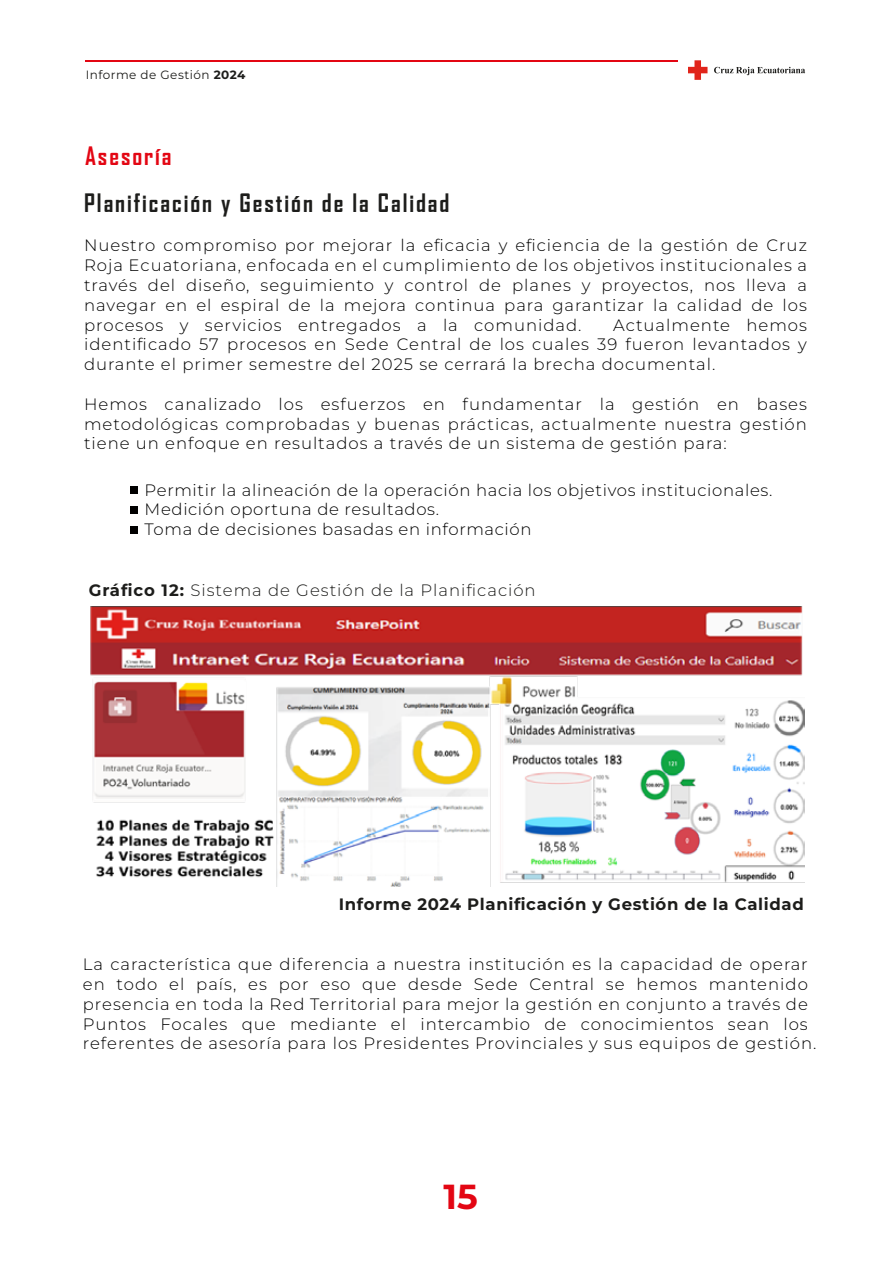
<style>
.page{position:relative;width:893px;height:1263px;background:#fff}
.page>*{position:absolute;margin:0;border:0;box-sizing:border-box;transform-origin:0 0}
.t1{font:700 34.65px "Montserrat";color:#e30613}
.t2{font:700 24.3px "Agency FB";letter-spacing:.08em;color:#1d1d1b}
.t3{font:700 24.3px "Agency FB";letter-spacing:.08em;color:#e30613}
.t4{font:300 16.5px/19.8px "Montserrat";letter-spacing:.06em;color:#010000;text-align:justify}
.t5{font:300 16.5px/19.8px "Montserrat";letter-spacing:.04em;color:#010000}
.t6{font:300 16.5px "Montserrat";letter-spacing:.06em;color:#1d1d1b}
.t7{font:700 16.5px "Montserrat";letter-spacing:.04em;color:#1d1d1b}
.t8{font:12px "Montserrat";letter-spacing:.04em;color:#1d1d1b}
.s1{font-weight:700}
</style>
<div class="page">
<svg style="left:688px;top:60px;width:117px;height:20px"></svg>
<hr style="left:86px;top:61px;width:592px;height:1px;background:#e30613">
<div style="left:130px;top:486px;width:8px;height:8px;background:#010000"></div>
<div style="left:130px;top:506px;width:8px;height:8px;background:#010000"></div>
<div style="left:130px;top:526px;width:8px;height:8px;background:#010000"></div>
<img style="left:90px;top:607px;width:714px;height:279px">
<p class="t8" style="left:86px;top:67px;width:161px">Informe de Gestión <span class="s1">2024</span></p>
<h2 class="t3" style="left:85px;top:141px;width:88px">Asesoría</h2>
<h2 class="t2" style="left:84px;top:188px;width:367px">Planificación y Gestión de la Calidad</h2>
<p class="t4" style="left:84px;top:235px;width:724px">Nuestro compromiso por mejorar la eficacia y eficiencia de la gestión de Cruz Roja Ecuatoriana, enfocada en el cumplimiento de los objetivos institucionales a través del diseño, seguimiento y control de planes y proyectos, nos lleva a navegar en el espiral de la mejora continua para garantizar la calidad de los procesos y servicios entregados a la comunidad.</p>
<p class="t4" style="left:84px;top:314px;width:724px;text-indent:529px">Actualmente hemos identificado 57 procesos en Sede Central de los cuales 39 fueron levantados y durante el primer semestre del 2025 se cerrará la brecha documental.</p>
<p class="t4" style="left:84px;top:394px;width:724px">Hemos canalizado los esfuerzos en fundamentar la gestión en bases metodológicas comprobadas y buenas prácticas, actualmente nuestra gestión tiene un enfoque en resultados a través de un sistema de gestión para:</p>
<p class="t5" style="left:145px;top:479px;width:629px">Permitir la alineación de la operación hacia los objetivos institucionales.<br>Medición oportuna de resultados.<br>Toma de decisiones basadas en información</p>
<p class="t6" style="left:89px;top:579px;width:448px"><span class="s1">Gráfico 12:</span> Sistema de Gestión de la Planificación</p>
<p class="t7" style="left:339px;top:892px;width:467px">Informe 2024 Planificación y Gestión de la Calidad</p>
<p class="t4" style="left:83px;top:954px;width:735px;text-align:left">La característica que diferencia a nuestra institución es la capacidad de operar en todo el país, es por eso que desde Sede Central se hemos mantenido presencia en toda la Red Territorial para mejor la gestión en conjunto a través de Puntos Focales que mediante el intercambio de conocimientos sean los referentes de asesoría para los Presidentes Provinciales y sus equipos de gestión.</p>
<h1 class="t1" style="left:444px;top:1171px;width:36px">15</h1>
</div>
